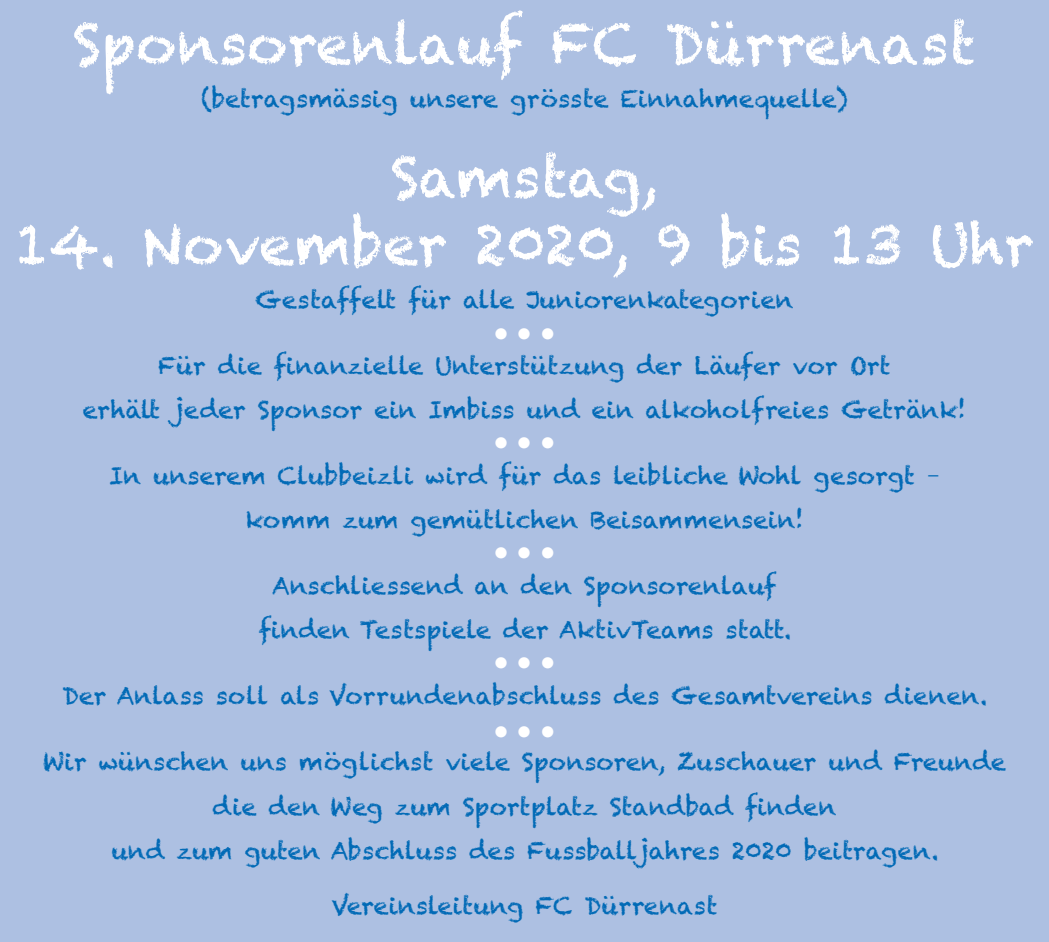
<style>
.page{position:relative;width:1049px;height:942px;background:#fff}
.page>*{position:absolute;margin:0;border:0;box-sizing:border-box;transform-origin:0 0}
.t1{font:56px "Chalkduster";color:#fff}
.t2{font:300 condensed 32px "Frutiger";color:#fff}
.t3{font:24px/44px "Chalkduster";color:#016ab6;text-align:center}
.s1{font-family:"Minion Pro"}
</style>
<div class="page">
<div style="left:0;top:0;width:1049px;height:941px;background:#adc0e2"></div>
<h1 class="t1" style="left:73px;top:11px;width:904px">Sponsorenlauf FC Dürrenast</h1>
<p class="t3" style="left:201px;top:77px;width:648px">(betragsmässig unsere grösste Einnahmequelle)</p>
<h1 class="t1" style="left:391px;top:145px;width:269px">Samstag,</h1>
<h1 class="t1" style="left:15px;top:212px;width:1020px">14. November 2020, 9 bis 13 Uhr</h1>
<p class="t3" style="left:255px;top:278px;width:539px">Gestaffelt für alle Juniorenkategorien</p>
<p class="t3" style="left:83px;top:344px;width:885px">Für die finanzielle Unterstützung der Läufer vor Ort<br>erhält jeder Sponsor ein Imbiss und ein alkoholfreies Getränk!</p>
<p class="t3" style="left:109px;top:454px;width:832px">In unserem Clubbeizli wird für das leibliche Wohl gesorgt <span class="s1">– </span>komm zum gemütlichen Beisammensein!</p>
<p class="t3" style="left:259px;top:563px;width:534px">Anschliessend an den Sponsorenlauf finden Testspiele der AktivTeams statt.</p>
<p class="t3" style="left:63px;top:673px;width:926px">Der Anlass soll als Vorrundenabschluss des Gesamtvereins dienen.</p>
<h2 class="t2" style="left:493px;top:316px;width:64px">•• •</h2>
<h2 class="t2" style="left:493px;top:424px;width:64px">•• •</h2>
<h2 class="t2" style="left:493px;top:535px;width:64px">•• •</h2>
<h2 class="t2" style="left:493px;top:644px;width:64px">•• •</h2>
<h2 class="t2" style="left:493px;top:713px;width:64px">•• •</h2>
<p class="t3" style="left:43px;top:739px;width:965px">Wir wünschen uns möglichst viele Sponsoren, Zuschauer und Freunde die den Weg zum Sportplatz Standbad finden<br>und zum guten Abschluss des Fussballjahres 2020 beitragen.</p>
<p class="t3" style="left:331px;top:882px;width:388px">Vereinsleitung FC Dürrenast</p>
</div>
